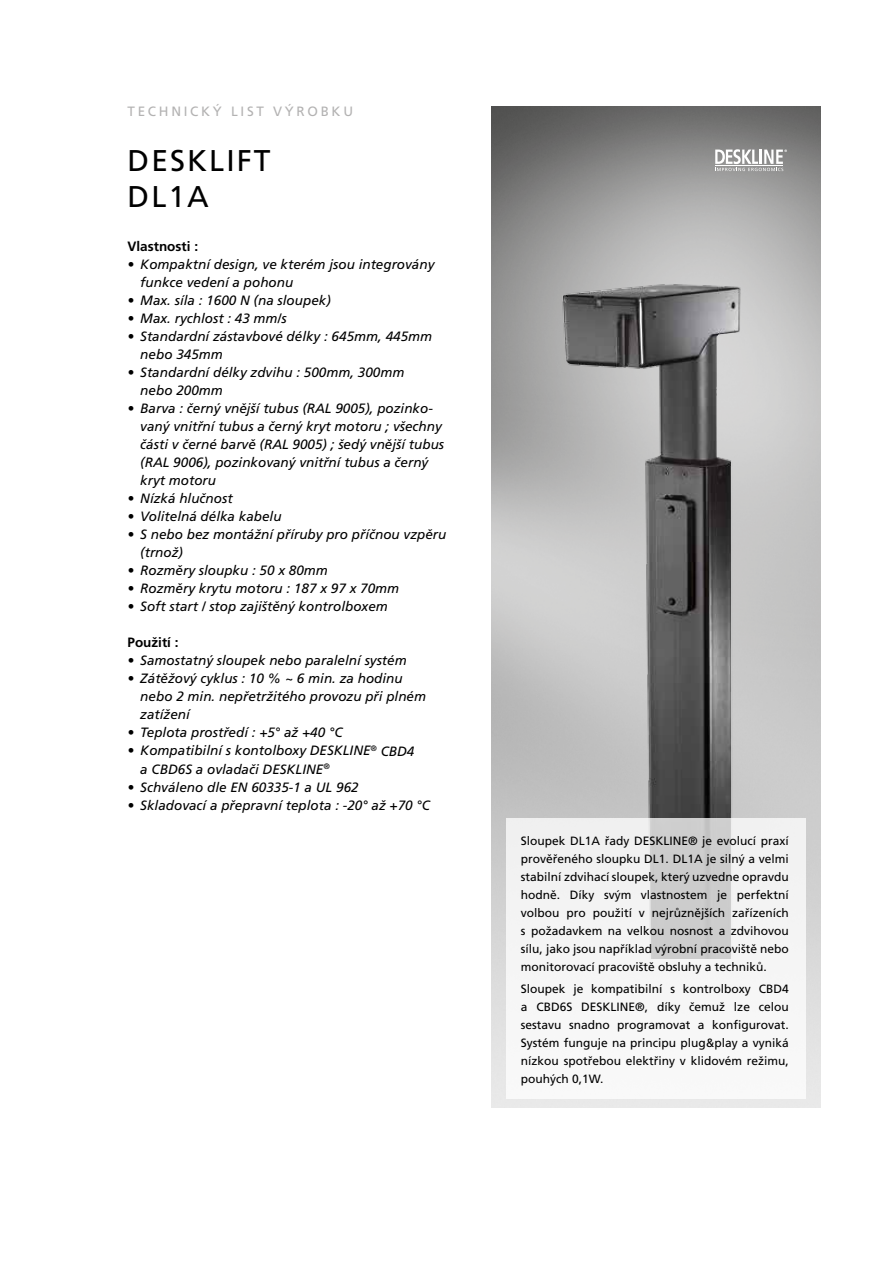
<style>
.page{position:relative;width:893px;height:1263px;background:#fff}
.page>*{position:absolute;margin:0;border:0;box-sizing:border-box;transform-origin:0 0}
.t1{font:30px/36px "Frutiger LT Pro";letter-spacing:.07em;color:#000}
.t2{font:italic 13.5px/18px "Frutiger LT Pro";color:#000}
.t3{font:13.5px "Frutiger LT Pro";letter-spacing:.2em;color:#b3b2b2}
.t4{font:700 13.5px "Frutiger LT Pro";color:#000}
.t5{font:12px/18px "Frutiger LT Pro";color:#000;text-align:justify}
</style>
<div class="page">
<img style="left:492px;top:106px;width:329px;height:1002px">
<img style="left:553px;top:269px;width:203px;height:380px">
<svg style="left:492px;top:649px;width:329px;height:458px"></svg>
<svg style="left:715px;top:149px;width:72px;height:22px"></svg>
<p class="t3" style="left:128px;top:104px;width:227px">TECHNICKÝ LIST VÝROBKU</p>
<h1 class="t1" style="left:128px;top:143px;width:145px">DESKLIFT<br>DL1A</h1>
<p class="t4" style="left:128px;top:239px;width:72px">Vlastnosti :</p>
<p class="t2" style="left:140px;top:256px;width:296px;text-indent:-13px">• Kompaktní design, ve kterém jsou integrovány funkce vedení a pohonu</p>
<p class="t2" style="left:128px;top:292px;width:205px">• Max. síla : 1600 N (na sloupek)</p>
<p class="t2" style="left:128px;top:310px;width:161px">• Max. rychlost : 43 mm/s</p>
<p class="t2" style="left:140px;top:328px;width:293px;text-indent:-13px">• Standardní zástavbové délky : 645mm, 445mm nebo 345mm</p>
<p class="t2" style="left:140px;top:364px;width:266px;text-indent:-13px">• Standardní délky zdvihu : 500mm, 300mm nebo 200mm</p>
<p class="t2" style="left:140px;top:400px;width:305px;text-indent:-13px">• Barva : černý vnější tubus (RAL 9005), pozinko&shy;vaný vnitřní tubus a černý kryt motoru ; všechny části v černé barvě (RAL 9005) ; šedý vnější tubus (RAL 9006), pozinkovaný vnitřní tubus a černý kryt motoru</p>
<p class="t2" style="left:128px;top:490px;width:107px">• Nízká hlučnost</p>
<p class="t2" style="left:128px;top:508px;width:156px">• Volitelná délka kabelu</p>
<p class="t2" style="left:140px;top:526px;width:308px;text-indent:-13px">• S nebo bez montážní příruby pro příčnou vzpěru (trnož)</p>
<p class="t2" style="left:128px;top:562px;width:202px">• Rozměry sloupku : 50 x 80mm</p>
<p class="t2" style="left:128px;top:580px;width:273px">• Rozměry krytu motoru : 187 x 97 x 70mm</p>
<p class="t2" style="left:128px;top:598px;width:262px">• Soft start / stop zajištěný kontrolboxem</p>
<p class="t4" style="left:128px;top:635px;width:53px">Použití :</p>
<p class="t2" style="left:128px;top:652px;width:281px">• Samostatný sloupek nebo paralelní systém</p>
<p class="t2" style="left:140px;top:670px;width:287px;text-indent:-13px">• Zátěžový cyklus : 10 % ~ 6 min. za hodinu nebo 2 min. nepřetržitého provozu při plném zatížení</p>
<p class="t2" style="left:128px;top:724px;width:217px">• Teplota prostředí : +5° až +40 °C</p>
<p class="t2" style="left:140px;top:742px;width:276px;text-indent:-13px">• Kompatibilní s kontolboxy DESKLINE<sup>®</sup> CBD4 a CBD6S a ovladači DESKLINE<sup>®</sup></p>
<p class="t2" style="left:128px;top:778px;width:233px">• Schváleno dle EN 60335-1 a UL 962</p>
<p class="t2" style="left:128px;top:796px;width:304px">• Skladovací a přepravní teplota : -20° až +70 °C</p>
<p class="t5" style="left:521px;top:831px;width:269px">Sloupek DL1A řady DESKLINE® je evolucí praxí prověřeného sloupku DL1. DL1A je silný a velmi stabilní zdvihací sloupek, který uzvedne opravdu hodně. Díky svým vlastnostem je perfektní volbou pro použití v nejrůznějších zařízeních s požadavkem na velkou nosnost a zdvihovou sílu, jako jsou například výrobní pracoviště nebo monitorovací pracoviště obsluhy a techniků.</p>
<p class="t5" style="left:521px;top:980px;width:269px">Sloupek je kompatibilní s kontrolboxy CBD4 a CBD6S DESKLINE®, díky čemuž lze celou sestavu snadno programovat a konfigurovat.<br>Systém funguje na principu plug&amp;play a vyniká nízkou spotřebou elektřiny v klidovém režimu, pouhých 0,1W.</p>
</div>
